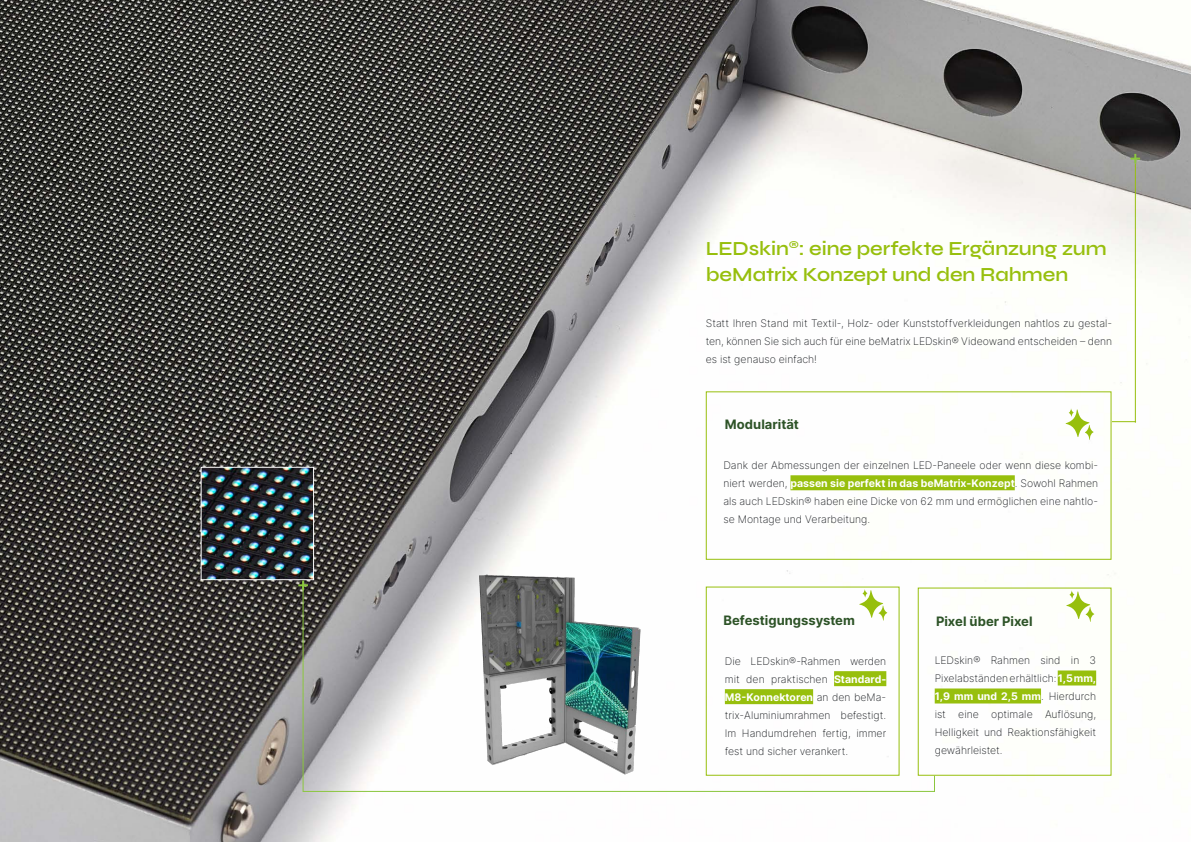
<style>
.page{position:relative;width:1191px;height:842px;background:#fff}
.page>*{position:absolute;margin:0;border:0;box-sizing:border-box;transform-origin:0 0}
.Sub_Title_Green{font:600 20px/26px "Syne";letter-spacing:-.005em;color:#97bf0d}
.Small_Sub_Title{font:700 13px "Inter";color:#2d5327}
.t1{font:200 10.5px/18px "Inter";color:#111418;text-align:justify}
.s1{font-weight:700;color:#fff}
</style>
<div class="page">
<img style="left:0;top:0;width:1191px;height:842px">
<img style="left:203px;top:469px;width:109px;height:109px">
<div style="left:201px;top:467px;width:113px;height:113px;border:1px solid #fff"></div>
<div style="left:706px;top:586px;width:193px;height:190px;border:1px solid #97bf0d"></div>
<div style="left:834px;top:671px;width:52px;height:15px;background:#97bf0d"></div>
<div style="left:725px;top:689px;width:88px;height:15px;background:#97bf0d"></div>
<div style="left:1057px;top:670px;width:39px;height:15px;background:#97bf0d"></div>
<div style="left:934px;top:688px;width:107px;height:15px;background:#97bf0d"></div>
<div style="left:706px;top:391px;width:405px;height:169px;border:1px solid #97bf0d"></div>
<div style="left:790px;top:475px;width:224px;height:15px;background:#97bf0d"></div>
<svg style="left:1065px;top:408px;width:28px;height:32px"></svg>
<svg style="left:859px;top:589px;width:28px;height:32px"></svg>
<svg style="left:1066px;top:590px;width:28px;height:32px"></svg>
<hr style="left:1134px;top:163px;width:1px;height:260px;background:#97bf0d">
<svg style="left:1112px;top:421px;width:24px;height:1px"></svg>
<svg style="left:1130px;top:154px;width:10px;height:9px"></svg>
<svg style="left:934px;top:776px;width:1px;height:16px"></svg>
<hr style="left:303px;top:791px;width:631px;height:1px;background:#8bc63e">
<hr style="left:302px;top:585px;width:1px;height:207px;background:#8bc63e">
<svg style="left:298px;top:580px;width:10px;height:10px"></svg>
<img style="left:469px;top:566px;width:175px;height:214px">
<p class="Sub_Title_Green" style="left:705px;top:235px;width:402px">LEDskin<sup>®</sup>: eine perfekte Ergänzung zum beMatrix Konzept und den Rahmen</p>
<p class="t1" style="left:705px;top:314px;width:408px">Statt Ihren Stand mit Textil-, Holz- oder Kunststoffverkleidungen nahtlos zu gestal&shy;ten, können Sie sich auch für eine beMatrix LEDskin® Videowand entscheiden – denn es ist genauso einfach!</p>
<p class="Small_Sub_Title" style="left:725px;top:414px;width:76px">Modularität</p>
<p class="t1" style="left:723px;top:456px;width:376px">Dank der Abmessungen der einzelnen LED-Paneele oder wenn diese kombi&shy;niert werden, <span class="s1">passen sie perfekt in das beMatrix-Konzept</span>. Sowohl Rahmen als auch LEDskin® haben eine Dicke von 62 mm und ermöglichen eine nahtlo&shy;se Montage und Verarbeitung.</p>
<p class="Small_Sub_Title" style="left:723px;top:611px;width:133px">Befestigungssystem</p>
<p class="Small_Sub_Title" style="left:936px;top:612px;width:98px">Pixel über Pixel</p>
<p class="t1" style="left:725px;top:652px;width:163px">Die LEDskin®-Rahmen werden mit den praktischen <span class="s1">Standard-M8-Konnektoren</span> an den beMa&shy;trix-Aluminiumrahmen befestigt.<br>Im Handumdrehen fertig, immer fest und sicher verankert.</p>
<p class="t1" style="left:934px;top:651px;width:163px">LEDskin® Rahmen sind in 3<br>Pixelabständen erhältlich: <span class="s1">1,5 mm, 1,9 mm und 2,5 mm</span>. Hierdurch ist eine optimale Auflösung, Helligkeit und Reaktionsfähigkeit gewährleistet.</p>
</div>
